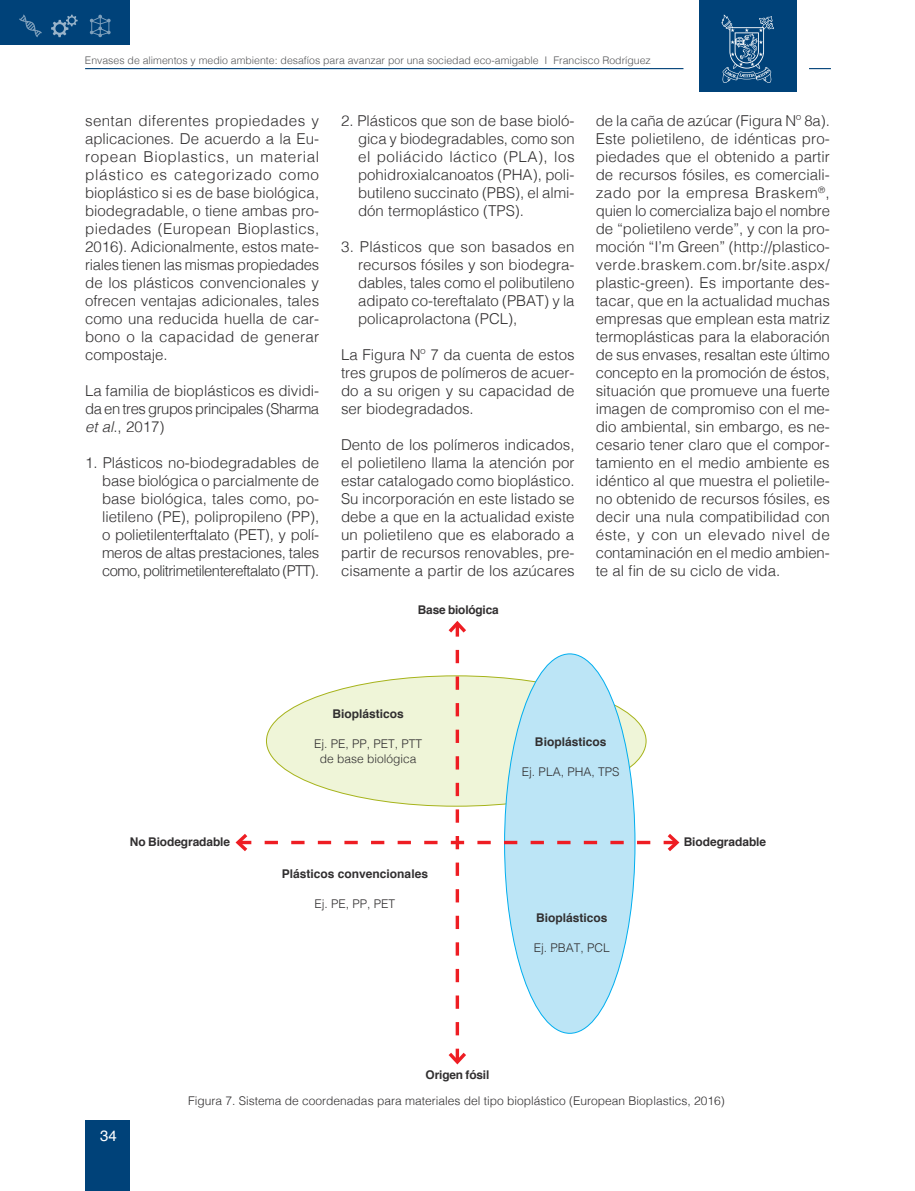
<style>
.page{position:relative;width:915px;height:1191px;background:#fff}
.page>*{position:absolute;margin:0;border:0;box-sizing:border-box;transform-origin:0 0}
.contenidos{font:300 15px/18px "Helvetica";color:#312f30;text-align:justify}
.t1{font:15px "Helvetica";color:#fff}
.Pie_de_Foto{font:300 12px "Helvetica";color:#312f30}
.Pie_de_Foto-2{font:700 12px "Helvetica";color:#312f30}
.Encabezado_texto{font:300 10.5px "Helvetica";color:#57585a}
.s1{font-style:italic}
</style>
<div class="page">
<div style="left:85px;top:1120px;width:45px;height:71px;background:#004279"></div>
<hr style="left:85px;top:68px;width:598px;height:1px;background:#004279">
<svg style="left:809px;top:68px;width:21px;height:1px"></svg>
<div style="left:698px;top:0;width:98px;height:91px;background:#004279"></div>
<div style="left:0;top:0;width:130px;height:44px;background:#004279"></div>
<svg style="left:19px;top:15px;width:23px;height:22px"></svg>
<svg style="left:51px;top:15px;width:27px;height:22px"></svg>
<svg style="left:90px;top:15px;width:21px;height:22px"></svg>
<svg style="left:721px;top:15px;width:52px;height:68px"></svg>
<svg style="left:235px;top:621px;width:445px;height:444px"></svg>
<p class="Encabezado_texto" style="left:85px;top:51px;width:567px">Envases de alimentos y medio ambiente: desafíos para avanzar por una sociedad eco-amigable I Francisco Rodríguez</p>
<p class="contenidos" style="left:85px;top:110px;width:236px">sentan diferentes propiedades y aplicaciones. De acuerdo a la Eu&shy;ropean Bioplastics, un material plástico es categorizado como bioplástico si es de base biológica, biodegradable, o tiene ambas pro&shy;piedades (European Bioplastics, 2016). Adicionalmente, estos mate&shy;riales tienen las mismas propiedades de los plásticos convencionales y ofrecen ventajas adicionales, tales como una reducida huella de car&shy;bono o la capacidad de generar compostaje.</p>
<p class="contenidos" style="left:85px;top:380px;width:235px">La familia de bioplásticos es dividi&shy;da en tres grupos principales (Sharma <span class="s1">et al</span>., 2017)</p>
<p class="contenidos" style="left:102px;top:452px;width:219px;text-indent:-17px">1. Plásticos no-biodegradables de base biológica o parcialmente de base biológica, tales como, po&shy;lietileno (PE), polipropileno (PP), o polietilenterftalato (PET), y polí&shy;meros de altas prestaciones, tales como, politrimetilentereftalato (PTT).</p>
<p class="contenidos" style="left:358px;top:110px;width:218px;text-indent:-17px">2. Plásticos que son de base bioló&shy;gica y biodegradables, como son el poliácido láctico (PLA), los pohidroxialcanoatos (PHA), poli&shy;butileno succinato (PBS), el almi&shy;dón termoplástico (TPS).</p>
<p class="contenidos" style="left:358px;top:236px;width:218px;text-indent:-17px">3. Plásticos que son basados en recursos fósiles y son biodegra&shy;dables, tales como el polibutileno adipato co-tereftalato (PBAT) y la policaprolactona (PCL),</p>
<p class="contenidos" style="left:341px;top:344px;width:235px">La Figura Nº 7 da cuenta de estos tres grupos de polímeros de acuer&shy;do a su origen y su capacidad de ser biodegradados.</p>
<p class="contenidos" style="left:341px;top:434px;width:235px">Dento de los polímeros indicados, el polietileno llama la atención por estar catalogado como bioplástico.<br>Su incorporación en este listado se debe a que en la actualidad existe un polietileno que es elaborado a partir de recursos renovables, pre&shy;cisamente a partir de los azúcares</p>
<p class="Pie_de_Foto-2" style="left:418px;top:600px;width:82px">Base biológica</p>
<p class="contenidos" style="left:595px;top:110px;width:235px">de la caña de azúcar (Figura Nº 8a).<br>Este polietileno, de idénticas pro&shy;piedades que el obtenido a partir de recursos fósiles, es comerciali&shy;zado por la empresa Braskem<sup>®</sup>, quien lo comercializa bajo el nombre de “polietileno verde”, y con la pro&shy;moción “I’m Green” (http://plastico&shy;verde.braskem.com.br/site.aspx/ plastic-green). Es importante des&shy;tacar, que en la actualidad muchas empresas que emplean esta matriz termoplásticas para la elaboración de sus envases, resaltan este último concepto en la promoción de éstos, situación que promueve una fuerte imagen de compromiso con el me&shy;dio ambiental, sin embargo, es ne&shy;cesario tener claro que el compor&shy;tamiento en el medio ambiente es idéntico al que muestra el polietile&shy;no obtenido de recursos fósiles, es decir una nula compatibilidad con éste, y con un elevado nivel de contaminación en el medio ambien&shy;te al fin de su ciclo de vida.</p>
<p class="Pie_de_Foto-2" style="left:130px;top:832px;width:102px">No Biodegradable</p>
<p class="Pie_de_Foto-2" style="left:332px;top:704px;width:73px">Bioplásticos</p>
<p class="Pie_de_Foto" style="left:314px;top:734px;width:110px">Ej. PE, PP, PET, PTT</p>
<p class="Pie_de_Foto" style="left:319px;top:749px;width:98px">de base biológica</p>
<p class="Pie_de_Foto-2" style="left:282px;top:864px;width:148px">Plásticos convencionales</p>
<p class="Pie_de_Foto" style="left:314px;top:893px;width:82px">Ej. PE, PP, PET</p>
<p class="Pie_de_Foto-2" style="left:535px;top:731px;width:73px">Bioplásticos</p>
<p class="Pie_de_Foto" style="left:522px;top:761px;width:99px">Ej. PLA, PHA, TPS</p>
<p class="Pie_de_Foto-2" style="left:536px;top:908px;width:73px">Bioplásticos</p>
<p class="Pie_de_Foto" style="left:533px;top:938px;width:78px">Ej. PBAT, PCL</p>
<p class="Pie_de_Foto-2" style="left:425px;top:1065px;width:65px">Origen fósil</p>
<p class="Pie_de_Foto-2" style="left:683px;top:832px;width:84px">Biodegradable</p>
<p class="t1" style="left:100px;top:1123px;width:18px">34</p>
<p class="Pie_de_Foto" style="left:188px;top:1090px;width:538px">Figura 7. Sistema de coordenadas para materiales del tipo bioplástico (European Bioplastics, 2016)</p>
</div>
